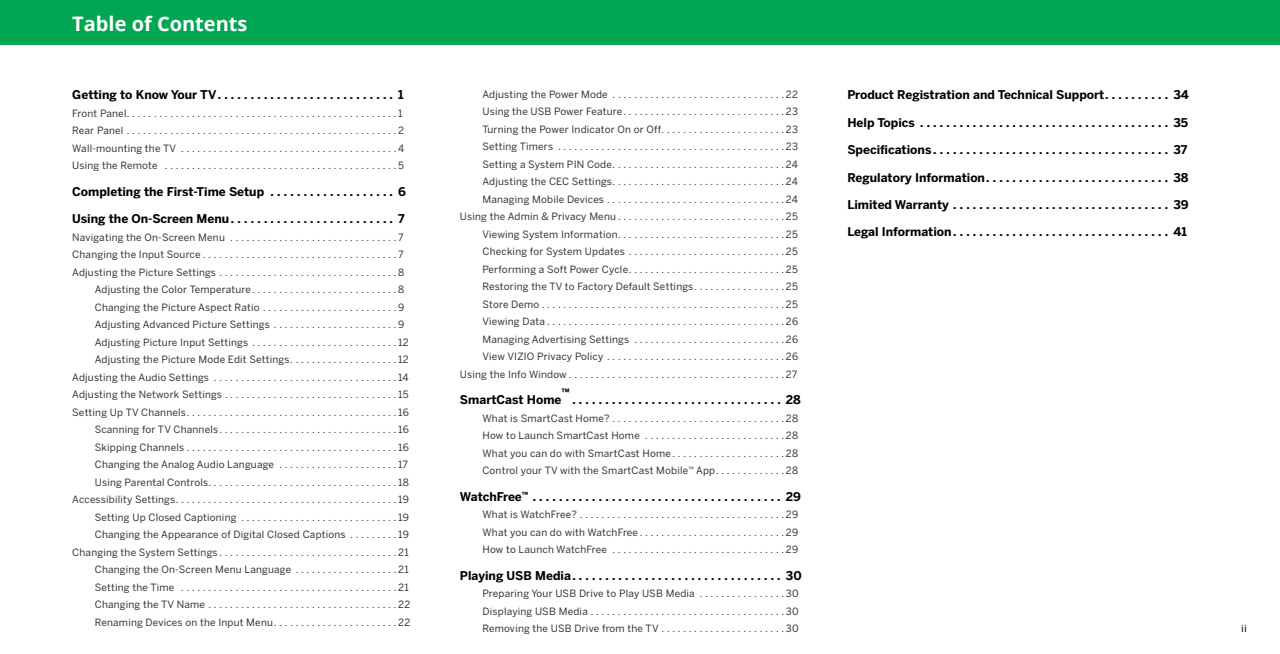
<style>
.page{position:relative;width:1280px;height:654px;background:#fff}
.page>*{position:absolute;margin:0;border:0;box-sizing:border-box;transform-origin:0 0}
.t1{font:700 20px "Open Sans";color:#fff}
.t2{font:700 12px "Benton Sans";color:#000}
.t3{font:10px "Benton Sans";letter-spacing:.02em;color:#333}
.t4{font:10px "Open Sans";color:#000;scale:1.1 1}
.t5{font:700 8.7px "Benton Sans";color:#000}
</style>
<div class="page">
<div style="left:0;top:0;width:1280px;height:45px;background:#00a651"></div>
<h2 class="t1" style="left:72px;top:10px;width:177px">Table of Contents</h2>
<p class="t2" style="left:72px;top:88px;width:333px">Getting to Know Your TV........................... 1</p>
<p class="t3" style="left:72px;top:107px;width:332px">Front Panel . . . . . . . . . . . . . . . . . . . . . . . . . . . . . . . . . . . . . . . . . . . . . . . . . . 1</p>
<p class="t3" style="left:72px;top:125px;width:333px">Rear Panel . . . . . . . . . . . . . . . . . . . . . . . . . . . . . . . . . . . . . . . . . . . . . . . . . . 2</p>
<p class="t3" style="left:72px;top:142px;width:334px">Wall-mounting the TV . . . . . . . . . . . . . . . . . . . . . . . . . . . . . . . . . . . . . . . . 4</p>
<p class="t3" style="left:72px;top:160px;width:333px">Using the Remote . . . . . . . . . . . . . . . . . . . . . . . . . . . . . . . . . . . . . . . . . . . 5</p>
<p class="t2" style="left:72px;top:184px;width:335px">Completing the First-Time Setup . . . . . . . . . . . . . . . . . . . 6</p>
<p class="t2" style="left:72px;top:211px;width:334px">Using the On-Screen Menu......................... 7</p>
<p class="t3" style="left:72px;top:231px;width:333px">Navigating the On-Screen Menu . . . . . . . . . . . . . . . . . . . . . . . . . . . . . . . 7</p>
<p class="t3" style="left:72px;top:249px;width:333px">Changing the Input Source . . . . . . . . . . . . . . . . . . . . . . . . . . . . . . . . . . . . 7</p>
<p class="t3" style="left:72px;top:266px;width:334px">Adjusting the Picture Settings . . . . . . . . . . . . . . . . . . . . . . . . . . . . . . . . . 8</p>
<p class="t3" style="left:95px;top:284px;width:311px">Adjusting the Color Temperature . . . . . . . . . . . . . . . . . . . . . . . . . . . 8</p>
<p class="t3" style="left:95px;top:301px;width:311px">Changing the Picture Aspect Ratio . . . . . . . . . . . . . . . . . . . . . . . . . 9</p>
<p class="t3" style="left:95px;top:319px;width:311px">Adjusting Advanced Picture Settings . . . . . . . . . . . . . . . . . . . . . . . 9</p>
<p class="t3" style="left:95px;top:336px;width:315px">Adjusting Picture Input Settings . . . . . . . . . . . . . . . . . . . . . . . . . . . 12</p>
<p class="t3" style="left:95px;top:354px;width:315px">Adjusting the Picture Mode Edit Settings . . . . . . . . . . . . . . . . . . . . 12</p>
<p class="t3" style="left:72px;top:371px;width:338px">Adjusting the Audio Settings . . . . . . . . . . . . . . . . . . . . . . . . . . . . . . . . . . 14</p>
<p class="t3" style="left:72px;top:389px;width:338px">Adjusting the Network Settings . . . . . . . . . . . . . . . . . . . . . . . . . . . . . . . . 15</p>
<p class="t3" style="left:72px;top:406px;width:338px">Setting Up TV Channels . . . . . . . . . . . . . . . . . . . . . . . . . . . . . . . . . . . . . . . 16</p>
<p class="t3" style="left:95px;top:424px;width:316px">Scanning for TV Channels . . . . . . . . . . . . . . . . . . . . . . . . . . . . . . . . . 16</p>
<p class="t3" style="left:95px;top:441px;width:316px">Skipping Channels . . . . . . . . . . . . . . . . . . . . . . . . . . . . . . . . . . . . . . . 16</p>
<p class="t3" style="left:95px;top:459px;width:315px">Changing the Analog Audio Language . . . . . . . . . . . . . . . . . . . . . . 17</p>
<p class="t3" style="left:95px;top:476px;width:316px">Using Parental Controls . . . . . . . . . . . . . . . . . . . . . . . . . . . . . . . . . . . 18</p>
<p class="t3" style="left:72px;top:494px;width:338px">Accessibility Settings . . . . . . . . . . . . . . . . . . . . . . . . . . . . . . . . . . . . . . . . . 19</p>
<p class="t3" style="left:95px;top:511px;width:316px">Setting Up Closed Captioning . . . . . . . . . . . . . . . . . . . . . . . . . . . . . 19</p>
<p class="t3" style="left:95px;top:529px;width:316px">Changing the Appearance of Digital Closed Captions . . . . . . . . . 19</p>
<p class="t3" style="left:72px;top:546px;width:338px">Changing the System Settings . . . . . . . . . . . . . . . . . . . . . . . . . . . . . . . . . 21</p>
<p class="t3" style="left:95px;top:564px;width:315px">Changing the On-Screen Menu Language . . . . . . . . . . . . . . . . . . . 21</p>
<p class="t3" style="left:95px;top:581px;width:315px">Setting the Time . . . . . . . . . . . . . . . . . . . . . . . . . . . . . . . . . . . . . . . . 21</p>
<p class="t3" style="left:95px;top:599px;width:317px">Changing the TV Name . . . . . . . . . . . . . . . . . . . . . . . . . . . . . . . . . . . 22</p>
<p class="t3" style="left:95px;top:616px;width:317px">Renaming Devices on the Input Menu . . . . . . . . . . . . . . . . . . . . . . . 22</p>
<p class="t3" style="left:482px;top:88px;width:317px">Adjusting the Power Mode . . . . . . . . . . . . . . . . . . . . . . . . . . . . . . . . 22</p>
<p class="t3" style="left:482px;top:106px;width:317px">Using the USB Power Feature . . . . . . . . . . . . . . . . . . . . . . . . . . . . . . 23</p>
<p class="t3" style="left:482px;top:123px;width:317px">Turning the Power Indicator On or Off . . . . . . . . . . . . . . . . . . . . . . . 23</p>
<p class="t3" style="left:482px;top:141px;width:317px">Setting Timers . . . . . . . . . . . . . . . . . . . . . . . . . . . . . . . . . . . . . . . . . . 23</p>
<p class="t3" style="left:482px;top:158px;width:317px">Setting a System PIN Code . . . . . . . . . . . . . . . . . . . . . . . . . . . . . . . . 24</p>
<p class="t3" style="left:482px;top:176px;width:317px">Adjusting the CEC Settings . . . . . . . . . . . . . . . . . . . . . . . . . . . . . . . . 24</p>
<p class="t3" style="left:482px;top:193px;width:317px">Managing Mobile Devices . . . . . . . . . . . . . . . . . . . . . . . . . . . . . . . . . 24</p>
<p class="t3" style="left:460px;top:211px;width:339px">Using the Admin &amp; Privacy Menu . . . . . . . . . . . . . . . . . . . . . . . . . . . . . . . 25</p>
<p class="t3" style="left:482px;top:228px;width:317px">Viewing System Information . . . . . . . . . . . . . . . . . . . . . . . . . . . . . . . 25</p>
<p class="t3" style="left:482px;top:246px;width:317px">Checking for System Updates . . . . . . . . . . . . . . . . . . . . . . . . . . . . . 25</p>
<p class="t3" style="left:482px;top:263px;width:317px">Performing a Soft Power Cycle . . . . . . . . . . . . . . . . . . . . . . . . . . . . . 25</p>
<p class="t3" style="left:482px;top:281px;width:317px">Restoring the TV to Factory Default Settings . . . . . . . . . . . . . . . . . 25</p>
<p class="t3" style="left:482px;top:298px;width:317px">Store Demo . . . . . . . . . . . . . . . . . . . . . . . . . . . . . . . . . . . . . . . . . . . . . 25</p>
<p class="t3" style="left:482px;top:316px;width:317px">Viewing Data . . . . . . . . . . . . . . . . . . . . . . . . . . . . . . . . . . . . . . . . . . . . 26</p>
<p class="t3" style="left:482px;top:333px;width:317px">Managing Advertising Settings . . . . . . . . . . . . . . . . . . . . . . . . . . . . 26</p>
<p class="t3" style="left:482px;top:351px;width:317px">View VIZIO Privacy Policy . . . . . . . . . . . . . . . . . . . . . . . . . . . . . . . . . 26</p>
<p class="t3" style="left:460px;top:368px;width:339px">Using the Info Window . . . . . . . . . . . . . . . . . . . . . . . . . . . . . . . . . . . . . . . . 27</p>
<p class="t5" style="left:562px;top:387px;width:10px">™</p>
<p class="t2" style="left:460px;top:392px;width:343px">SmartCast Home ................................ 28</p>
<p class="t3" style="left:482px;top:412px;width:317px">What is SmartCast Home? . . . . . . . . . . . . . . . . . . . . . . . . . . . . . . . . 28</p>
<p class="t3" style="left:482px;top:430px;width:317px">How to Launch SmartCast Home . . . . . . . . . . . . . . . . . . . . . . . . . . 28</p>
<p class="t3" style="left:482px;top:447px;width:317px">What you can do with SmartCast Home . . . . . . . . . . . . . . . . . . . . . 28</p>
<p class="t3" style="left:482px;top:465px;width:317px">Control your TV with the SmartCast Mobile<sup>™</sup> App . . . . . . . . . . . . . 28</p>
<p class="t2" style="left:460px;top:489px;width:343px">WatchFree<sup>™</sup> ...................................... 29</p>
<p class="t3" style="left:482px;top:509px;width:317px">What is WatchFree? . . . . . . . . . . . . . . . . . . . . . . . . . . . . . . . . . . . . . . 29</p>
<p class="t3" style="left:482px;top:526px;width:317px">What you can do with WatchFree . . . . . . . . . . . . . . . . . . . . . . . . . . . 29</p>
<p class="t3" style="left:482px;top:544px;width:317px">How to Launch WatchFree . . . . . . . . . . . . . . . . . . . . . . . . . . . . . . . . 29</p>
<p class="t2" style="left:460px;top:568px;width:343px">Playing USB Media................................ 30</p>
<p class="t3" style="left:482px;top:588px;width:318px">Preparing Your USB Drive to Play USB Media . . . . . . . . . . . . . . . . 30</p>
<p class="t3" style="left:482px;top:605px;width:318px">Displaying USB Media . . . . . . . . . . . . . . . . . . . . . . . . . . . . . . . . . . . . 30</p>
<p class="t3" style="left:482px;top:623px;width:318px">Removing the USB Drive from the TV . . . . . . . . . . . . . . . . . . . . . . . 30</p>
<p class="t2" style="left:847px;top:88px;width:343px">Product Registration and Technical Support. . . . . . . . . . 34</p>
<p class="t2" style="left:847px;top:115px;width:342px">Help Topics ...................................... 35</p>
<p class="t2" style="left:847px;top:142px;width:341px">Specifications.................................... 37</p>
<p class="t2" style="left:847px;top:170px;width:343px">Regulatory Information............................ 38</p>
<p class="t2" style="left:847px;top:197px;width:343px">Limited Warranty................................. 39</p>
<p class="t2" style="left:847px;top:225px;width:341px">Legal Information................................. 41</p>
<p class="t4" style="left:1241px;top:622px;width:7px">ii</p>
</div>
